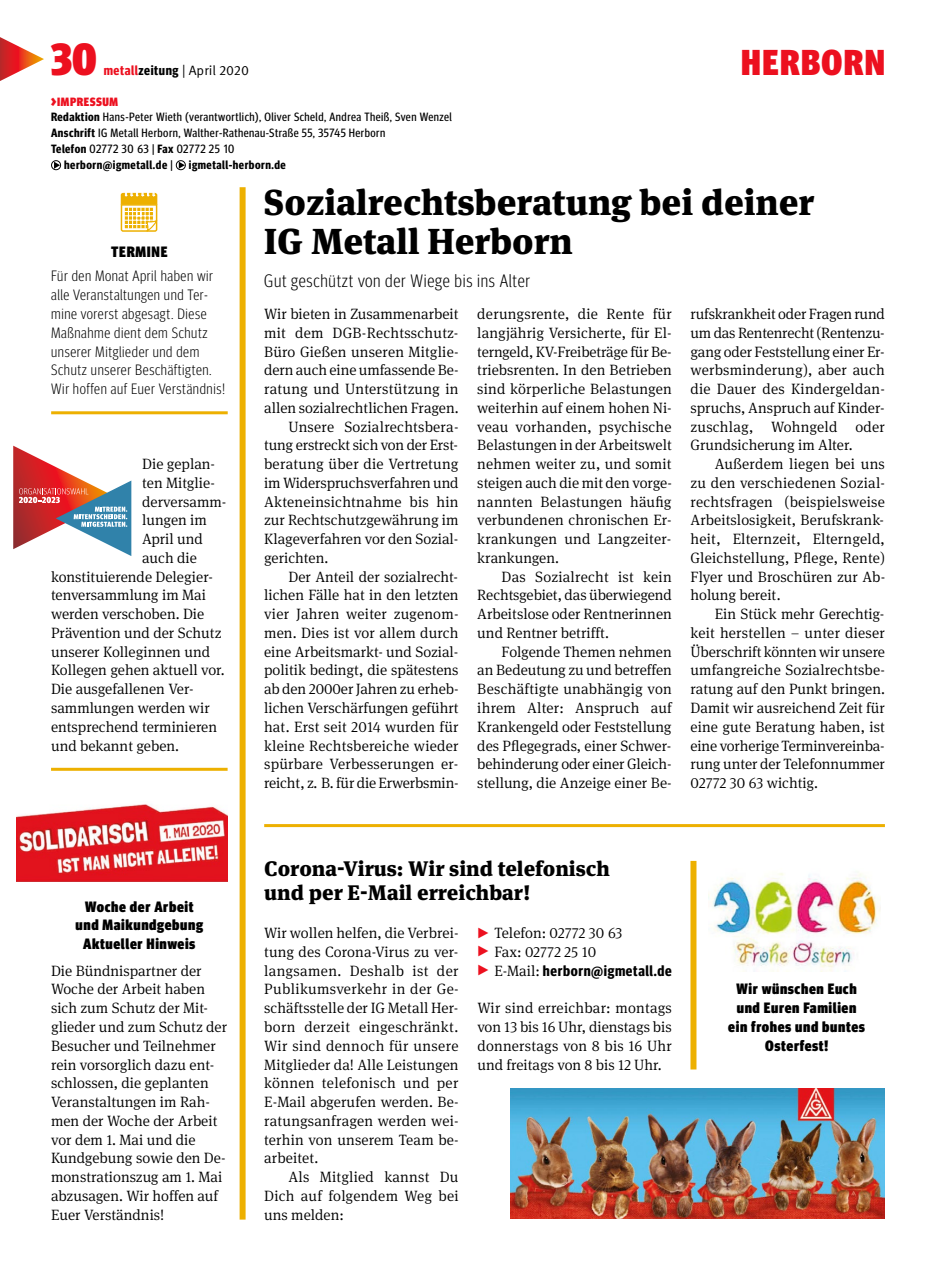
<style>
.page{position:relative;width:936px;height:1285px;background:#fff}
.page>*{position:absolute;margin:0;border:0;box-sizing:border-box;transform-origin:0 0}
.t1{font:900 condensed 45px "Meta Head IGM";color:#ec101f}
.t2{font:900 36px/39px "Meta Serif IGM";color:#000}
.t3{font:900 condensed 36px "Meta Head IGM";letter-spacing:.04em;color:#ec101f}
.t4{font:900 21px/24px "Meta Serif IGM";color:#000}
.t5{font:300 condensed 18px "Meta Head IGM";letter-spacing:.04em;color:#000}
.t6{font:300 15px/18.8px "Meta Serif IGM";color:#000;text-align:justify}
.t7{font:300 condensed 15px/18.8px "Meta Head IGM";letter-spacing:.04em;color:#000}
.t8{font:900 condensed 15px/18.8px "Meta Head IGM";letter-spacing:.04em;color:#000;text-align:center}
.t9{font:700 15px "Meta Headline Cond OT";letter-spacing:.04em;color:#000}
.t10{font:13.5px "Meta IGM";color:#000}
.t11{font:12px "Meta Headline Cond OT";letter-spacing:.04em;color:#000}
.t12{font:700 12px "Meta Headline Cond OT";letter-spacing:.04em;color:#000}
.t13{font:900 condensed 12px "Meta Head IGM";letter-spacing:.05em;color:#ec101f}
.s1{font-family:"Meta Headline Cond OT";font-weight:700;color:#ec101f}
.s2{font-family:"Meta Headline Cond OT";font-weight:700}
.s3{font-size:15px}
.s4{font-weight:700}
.s5{font-weight:400}
.s6{font-family:"Meta Head IGM";font-weight:900;font-stretch:condensed;font-size:21px;color:#ec101f}
.s7{font-family:"Meta Serif IGM";font-weight:300}
</style>
<div class="page">
<svg style="left:0;top:37px;width:44px;height:44px"></svg>
<svg style="left:51px;top:160px;width:10px;height:10px"></svg>
<svg style="left:176px;top:160px;width:10px;height:10px"></svg>
<div style="left:239px;top:187px;width:6px;height:1032px;background:#edb000"></div>
<hr style="left:51px;top:411px;width:177px;height:3px;background:#edb000">
<svg style="left:121px;top:192px;width:36px;height:40px"></svg>
<div style="left:690px;top:860px;width:6px;height:209px;background:#edb000"></div>
<hr style="left:51px;top:767px;width:176px;height:3px;background:#edb000">
<svg style="left:13px;top:445px;width:118px;height:111px"></svg>
<img style="left:708px;top:873px;width:172px;height:98px">
<img style="left:16px;top:804px;width:211px;height:77px">
<hr style="left:264px;top:824px;width:620px;height:3px;background:#edb000">
<img style="left:510px;top:1088px;width:374px;height:129px">
<h1 class="t1" style="left:51px;top:23px;width:47px">30</h1>
<p class="t10" style="left:104px;top:60px;width:147px"><span class="s1">metall</span><span class="s2">zeitung</span> | April 2020</p>
<p class="t13" style="left:51px;top:92px;width:68px"><span class="s3">&gt;</span>IMPRESSUM</p>
<p class="t11" style="left:51px;top:110px;width:402px"><span class="s4">Redaktion</span> Hans-Peter Wieth (verantwortlich), Oliver Scheld, Andrea Theiß, Sven Wenzel</p>
<p class="t11" style="left:51px;top:126px;width:336px"><span class="s4">Anschrift</span> IG Metall Herborn, Walther-Rathenau-Straße 55, 35745 Herborn</p>
<p class="t11" style="left:51px;top:141px;width:185px"><span class="s4">Telefon</span> 02772 30 63 | <span class="s4">Fax</span> 02772 25 10</p>
<p class="t12" style="left:64px;top:157px;width:110px">herborn@igmetall.de <span class="s5">|</span></p>
<p class="t12" style="left:189px;top:157px;width:98px">igmetall-herborn.de</p>
<h2 class="t3" style="left:741px;top:34px;width:145px">HERBORN</h2>
<p class="t8" style="left:111px;top:241px;width:58px">TERMINE</p>
<p class="t7" style="left:51px;top:266px;width:176px">Für den Monat April haben wir alle Veranstaltungen und Ter&shy;mine vorerst abgesagt. Diese<br>Maßnahme dient dem Schutz unserer Mitglieder und dem<br>Schutz unserer Beschäftigten.<br>Wir hoffen auf Euer Verständnis!</p>
<p class="t6" style="left:142px;top:453px;width:74px">Die geplan-</p>
<p class="t6" style="left:142px;top:472px;width:74px">ten Mitglie-</p>
<p class="t6" style="left:142px;top:491px;width:86px">derversamm-</p>
<p class="t6" style="left:142px;top:510px;width:66px">lungen im</p>
<p class="t6" style="left:142px;top:528px;width:62px">April und</p>
<p class="t6" style="left:142px;top:547px;width:56px">auch die</p>
<p class="t6" style="left:51px;top:566px;width:163px">konstituierende Delegier-</p>
<p class="t6" style="left:51px;top:585px;width:156px">tenversammlung im Mai</p>
<p class="t6" style="left:51px;top:603px;width:155px">werden verschoben. Die</p>
<p class="t6" style="left:51px;top:622px;width:172px">Prävention und der Schutz</p>
<p class="t6" style="left:51px;top:641px;width:161px">unserer Kolleginnen und</p>
<p class="t6" style="left:51px;top:660px;width:175px">Kollegen gehen aktuell vor.</p>
<p class="t6" style="left:51px;top:678px;width:144px">Die ausgefallenen Ver-</p>
<p class="t6" style="left:51px;top:697px;width:160px">sammlungen werden wir</p>
<p class="t6" style="left:51px;top:716px;width:168px">entsprechend terminieren</p>
<p class="t6" style="left:51px;top:735px;width:130px">und bekannt geben.</p>
<p class="t8" style="left:76px;top:895px;width:129px">Woche der Arbeit und Maikundgebung<br>Aktueller Hinweis</p>
<p class="t6" style="left:51px;top:960px;width:178px;text-align:left">Die Bündnispartner der<br>Woche der Arbeit haben sich zum Schutz der Mit&shy;glieder und zum Schutz der<br>Besucher und Teilnehmer rein vorsorglich dazu ent&shy;schlossen, die geplanten<br>Veranstaltungen im Rah&shy;men der Woche der Arbeit vor dem 1. Mai und die<br>Kundgebung sowie den De&shy;monstrationszug am 1. Mai abzusagen. Wir hoffen auf<br>Euer Verständnis!</p>
<h2 class="t2" style="left:264px;top:179px;width:551px">Sozialrechtsberatung bei deiner<br>IG Metall Herborn</h2>
<p class="t5" style="left:264px;top:267px;width:267px">Gut geschützt von der Wiege bis ins Alter</p>
<p class="t6" style="left:264px;top:303px;width:196px">Wir bieten in Zusammenarbeit</p>
<p class="t6" style="left:264px;top:322px;width:196px">mit dem DGB-Rechtsschutz-</p>
<p class="t6" style="left:264px;top:341px;width:196px">Büro Gießen unseren Mitglie-</p>
<p class="t6" style="left:264px;top:360px;width:196px">dern auch eine umfassende Be-</p>
<p class="t6" style="left:264px;top:378px;width:196px">ratung und Unterstützung in</p>
<p class="t6" style="left:264px;top:397px;width:196px">allen sozialrechtlichen Fragen.</p>
<p class="t6" style="left:288px;top:416px;width:172px">Unsere Sozialrechtsbera-</p>
<p class="t6" style="left:264px;top:435px;width:195px">tung erstreckt sich von der Erst-</p>
<p class="t6" style="left:264px;top:453px;width:196px">beratung über die Vertretung</p>
<p class="t6" style="left:264px;top:472px;width:196px">im Widerspruchsverfahren und</p>
<p class="t6" style="left:264px;top:491px;width:196px">Akteneinsichtnahme bis hin</p>
<p class="t6" style="left:264px;top:510px;width:196px">zur Rechtschutzgewährung im</p>
<p class="t6" style="left:264px;top:528px;width:196px">Klageverfahren vor den Sozial-</p>
<p class="t6" style="left:264px;top:547px;width:66px">gerichten.</p>
<p class="t6" style="left:288px;top:566px;width:171px">Der Anteil der sozialrecht-</p>
<p class="t6" style="left:264px;top:585px;width:196px">lichen Fälle hat in den letzten</p>
<p class="t6" style="left:264px;top:603px;width:196px">vier Jahren weiter zugenom-</p>
<p class="t6" style="left:264px;top:622px;width:196px">men. Dies ist vor allem durch</p>
<p class="t6" style="left:264px;top:641px;width:196px">eine Arbeitsmarkt- und Sozial-</p>
<p class="t6" style="left:264px;top:660px;width:196px">politik bedingt, die spätestens</p>
<p class="t6" style="left:264px;top:678px;width:196px">ab den 2000er Jahren zu erheb-</p>
<p class="t6" style="left:264px;top:697px;width:196px">lichen Verschärfungen geführt</p>
<p class="t6" style="left:264px;top:716px;width:196px">hat. Erst seit 2014 wurden für</p>
<p class="t6" style="left:264px;top:735px;width:196px">kleine Rechtsbereiche wieder</p>
<p class="t6" style="left:264px;top:753px;width:196px">spürbare Verbesserungen er-</p>
<p class="t6" style="left:264px;top:772px;width:196px">reicht, z. B. für die Erwerbsmin-</p>
<p class="t6" style="left:477px;top:303px;width:196px">derungsrente, die Rente für langjährig Versicherte, für El&shy;terngeld, KV-Freibeträge für Be&shy;triebsrenten. In den Betrieben sind körperliche Belastungen weiterhin auf einem hohen Ni&shy;veau vorhanden, psychische Belastungen in der Arbeitswelt nehmen weiter zu, und somit steigen auch die mit den vorge&shy;nannten Belastungen häufig verbundenen chronischen Er&shy;krankungen und Langzeiter&shy;krankungen.</p>
<p class="t6" style="left:477px;top:566px;width:196px;text-indent:24px">Das Sozialrecht ist kein Rechtsgebiet, das überwiegend Arbeitslose oder Rentnerinnen und Rentner betrifft.</p>
<p class="t6" style="left:477px;top:641px;width:196px;text-indent:24px">Folgende Themen nehmen an Bedeutung zu und betreffen Beschäftigte unabhängig von ihrem Alter: Anspruch auf Krankengeld oder Feststellung des Pflegegrads, einer Schwer&shy;behinderung oder einer Gleich&shy;stellung, die Anzeige einer Be-</p>
<p class="t6" style="left:690px;top:303px;width:196px">rufskrankheit oder Fragen rund um das Rentenrecht (Rentenzu&shy;gang oder Feststellung einer Er&shy;werbsminderung), aber auch die Dauer des Kindergeldan&shy;spruchs, Anspruch auf Kinder&shy;zuschlag, Wohngeld oder Grundsicherung im Alter.</p>
<p class="t6" style="left:690px;top:453px;width:196px;text-indent:24px">Außerdem liegen bei uns zu den verschiedenen Sozial&shy;rechtsfragen (beispielsweise Arbeitslosigkeit, Berufskrank&shy;heit, Elternzeit, Elterngeld, Gleichstellung, Pflege, Rente)<br>Flyer und Broschüren zur Ab&shy;holung bereit.</p>
<p class="t6" style="left:690px;top:603px;width:196px;text-indent:24px">Ein Stück mehr Gerechtig&shy;keit herstellen – unter dieser Überschrift könnten wir unsere umfangreiche Sozialrechtsbe&shy;ratung auf den Punkt bringen.<br>Damit wir ausreichend Zeit für eine gute Beratung haben, ist eine vorherige Terminvereinba&shy;rung unter der Telefonnummer 02772 30 63 wichtig.</p>
<h3 class="t4" style="left:264px;top:854px;width:347px">Corona-Virus: Wir sind telefonisch und per E-Mail erreichbar!</h3>
<p class="t6" style="left:264px;top:922px;width:196px">Wir wollen helfen, die Verbrei&shy;tung des Corona-Virus zu ver&shy;langsamen. Deshalb ist der Publikumsverkehr in der Ge&shy;schäftsstelle der IG Metall Her&shy;born derzeit eingeschränkt.<br>Wir sind dennoch für unsere Mitglieder da! Alle Leistungen können telefonisch und per E-Mail abgerufen werden. Be&shy;ratungsanfragen werden wei&shy;terhin von unserem Team be&shy;arbeitet.</p>
<p class="t6" style="left:264px;top:1166px;width:196px;text-indent:24px">Als Mitglied kannst Du Dich auf folgendem Weg bei uns melden:</p>
<p class="t6" style="left:477px;top:922px;width:146px"><span class="s6">▸</span> Telefon: 02772 30 63 <span class="s6">▸</span> Fax: 02772 25 10</p>
<p class="t9" style="left:477px;top:961px;width:196px"><span class="s6">▸</span> <span class="s7">E-Mail:</span> herborn@igmetall.de</p>
<p class="t6" style="left:477px;top:997px;width:196px">Wir sind erreichbar: montags von 13 bis 16 Uhr, dienstags bis donnerstags von 8 bis 16 Uhr und freitags von 8 bis 12 Uhr.</p>
<p class="t8" style="left:728px;top:978px;width:138px">Wir wünschen Euch und Euren Familien ein frohes und buntes<br>Osterfest!</p>
</div>
